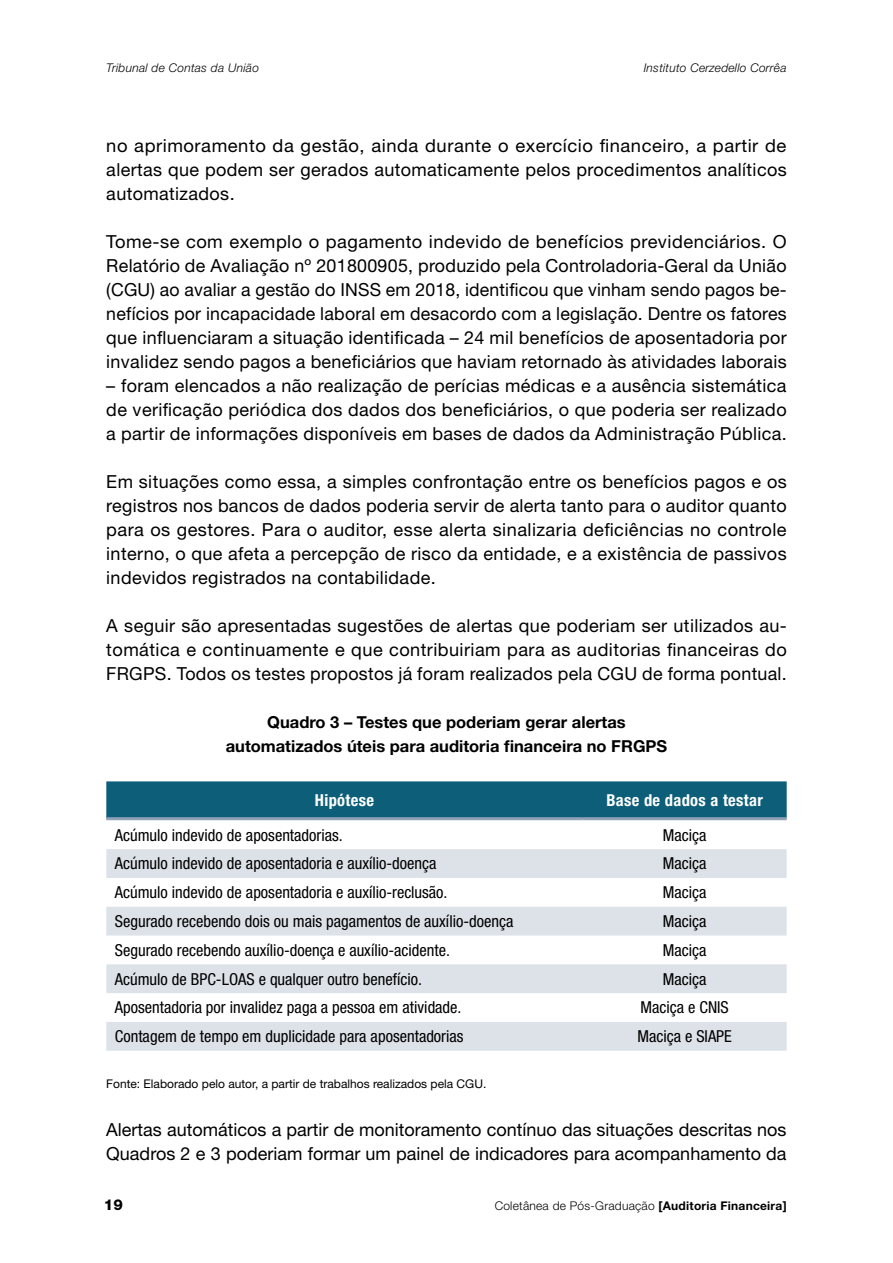
<style>
.page{position:relative;width:893px;height:1263px;background:#fff}
.page>*{position:absolute;margin:0;border:0;box-sizing:border-box;transform-origin:0 0}
.t1{font:18px/24px "Helvetica Neue LT Std";letter-spacing:.02em;color:#000;text-align:justify}
.t2{font:18px/24px "Helvetica Neue LT Std";color:#000}
.t3{font:condensed 16.5px "Helvetica Neue LT Std";color:#000}
.t4{font:700 16.5px/24px "Helvetica Neue LT Std";color:#000;text-align:center}
.t5{font:700 condensed 16.5px "Helvetica Neue LT Std";letter-spacing:.02em;color:#fff}
.t6{font:800 15px "Helvetica Neue LT Std";color:#000}
.t7{font:12px "Helvetica Neue LT Std";color:#000}
.t8{font:italic 300 12px "Helvetica Neue LT Std";letter-spacing:.02em;color:#000}
.t9{font:300 12px "Helvetica Neue LT Std";letter-spacing:.02em;color:#000}
.s1{font-weight:700}
</style>
<div class="page">
<div style="left:106px;top:781px;width:681px;height:36px;background:#0c5e79"></div>
<svg style="left:106px;top:820px;width:681px;height:1px"></svg>
<svg style="left:106px;top:849px;width:681px;height:202px;fill:#dde2e8"></svg>
<hr style="left:106px;top:817px;width:477px;height:3px;background:#90a3b6">
<hr style="left:583px;top:817px;width:204px;height:3px;background:#90a3b6">
<p class="t8" style="left:106px;top:61px;width:154px">Tribunal de Contas da União</p>
<p class="t8" style="left:644px;top:61px;width:144px">Instituto Cerzedello Corrêa</p>
<p class="t1" style="left:106px;top:133px;width:682px">no aprimoramento da gestão, ainda durante o exercício financeiro, a partir de alertas que podem ser gerados automaticamente pelos procedimentos analíticos automatizados.</p>
<p class="t1" style="left:106px;top:229px;width:682px">Tome-se com exemplo o pagamento indevido de benefícios previdenciários. O Relatório de Avaliação nº 201800905, produzido pela Controladoria-Geral da União (CGU) ao avaliar a gestão do INSS em 2018, identificou que vinham sendo pagos be&shy;nefícios por incapacidade laboral em desacordo com a legislação. Dentre os fatores que influenciaram a situação identificada – 24 mil benefícios de aposentadoria por invalidez sendo pagos a beneficiários que haviam retornado às atividades laborais</p>
<p class="t1" style="left:106px;top:373px;width:682px">– foram elencados a não realização de perícias médicas e a ausência sistemática de verificação periódica dos dados dos beneficiários, o que poderia ser realizado a partir de informações disponíveis em bases de dados da Administração Pública.</p>
<p class="t1" style="left:106px;top:469px;width:682px">Em situações como essa, a simples confrontação entre os benefícios pagos e os registros nos bancos de dados poderia servir de alerta tanto para o auditor quanto para os gestores. Para o auditor, esse alerta sinalizaria deficiências no controle interno, o que afeta a percepção de risco da entidade, e a existência de passivos indevidos registrados na contabilidade.</p>
<p class="t1" style="left:106px;top:613px;width:682px">A seguir são apresentadas sugestões de alertas que poderiam ser utilizados au&shy;tomática e continuamente e que contribuiriam para as auditorias financeiras do FRGPS. Todos os testes propostos já foram realizados pela CGU de forma pontual.</p>
<p class="t4" style="left:226px;top:709px;width:443px">Quadro 3 – Testes que poderiam gerar alertas automatizados úteis para auditoria financeira no FRGPS</p>
<p class="t5" style="left:315px;top:790px;width:61px">Hipótese</p>
<p class="t5" style="left:606px;top:790px;width:158px">Base de dados a testar</p>
<p class="t3" style="left:115px;top:825px;width:229px">Acúmulo indevido de aposentadorias.</p>
<p class="t3" style="left:663px;top:825px;width:45px">Maciça</p>
<p class="t3" style="left:115px;top:854px;width:323px">Acúmulo indevido de aposentadoria e auxílio-doença</p>
<p class="t3" style="left:663px;top:854px;width:45px">Maciça</p>
<p class="t3" style="left:115px;top:883px;width:334px">Acúmulo indevido de aposentadoria e auxílio-reclusão.</p>
<p class="t3" style="left:663px;top:883px;width:45px">Maciça</p>
<p class="t3" style="left:115px;top:912px;width:400px">Segurado recebendo dois ou mais pagamentos de auxílio-doença</p>
<p class="t3" style="left:663px;top:912px;width:45px">Maciça</p>
<p class="t3" style="left:115px;top:940px;width:337px">Segurado recebendo auxílio-doença e auxílio-acidente.</p>
<p class="t3" style="left:663px;top:940px;width:45px">Maciça</p>
<p class="t3" style="left:115px;top:969px;width:309px">Acúmulo de BPC-LOAS e qualquer outro benefício.</p>
<p class="t3" style="left:663px;top:969px;width:45px">Maciça</p>
<p class="t3" style="left:115px;top:998px;width:348px">Aposentadoria por invalidez paga a pessoa em atividade.</p>
<p class="t3" style="left:640px;top:998px;width:90px">Maciça e CNIS</p>
<p class="t3" style="left:115px;top:1027px;width:350px">Contagem de tempo em duplicidade para aposentadorias</p>
<p class="t3" style="left:637px;top:1027px;width:96px">Maciça e SIAPE</p>
<p class="t7" style="left:106px;top:1076px;width:382px">Fonte: Elaborado pelo autor, a partir de trabalhos realizados pela CGU.</p>
<p class="t2" style="left:106px;top:1117px;width:682px">Alertas automáticos a partir de monitoramento contínuo das situações descritas nos<br>Quadros 2 e 3 poderiam formar um painel de indicadores para acompanhamento da</p>
<p class="t6" style="left:104px;top:1195px;width:20px">19</p>
<p class="t9" style="left:495px;top:1198px;width:293px">Coletânea de Pós-Graduação <span class="s1">[Auditoria Financeira]</span></p>
</div>
